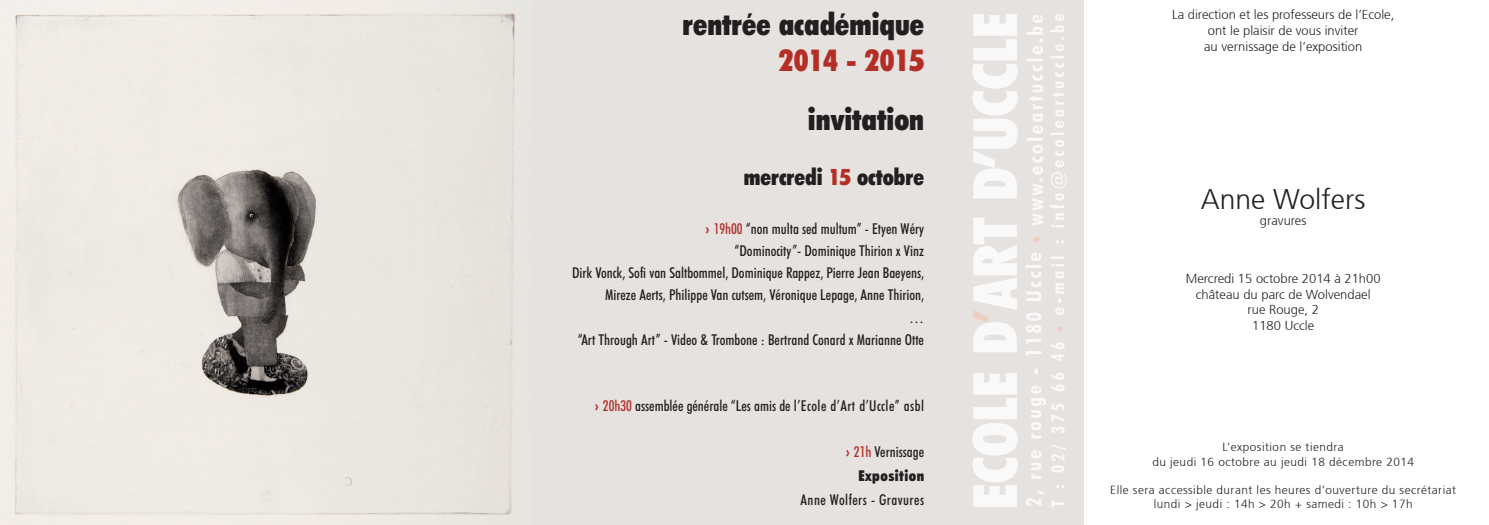
<style>
.page{position:relative;width:1489px;height:525px;background:#fff}
.page>*{position:absolute;margin:0;border:0;box-sizing:border-box;transform-origin:0 0}
.t1{font:900 condensed 30px "Futura BT";color:#231f20}
.t2{font:900 condensed 30px "Futura BT";color:#b42e26}
.t3{font:300 28.25px "Frutiger 45";color:#231f20}
.t4{font:900 condensed 22.5px "Futura BT";color:#231f20}
.t5{font:500 condensed 15px "Futura BT";color:#231f20}
.t6{font:500 condensed 15px "Futura BT";letter-spacing:.03em;color:#231f20}
.t7{font:900 condensed 15px "Futura BT";letter-spacing:.03em;color:#231f20}
.t8{font:300 13px/15.6px "Frutiger 45";color:#231f20;text-align:center}
.t9{font:300 11.75px/14.1px "Frutiger 45";letter-spacing:.04em;color:#231f20;text-align:center}
.s1{color:#b42e26}
.s2{font-weight:900;color:#b42e26}
</style>
<div class="page">
<div style="left:529px;top:0;width:430px;height:524px;background:#e6e2e0"></div>
<img style="left:0;top:0;width:529px;height:524px">
<svg style="left:0;top:0;width:5px;height:4px"></svg>
<svg style="left:0;top:522px;width:5px;height:3px"></svg>
<div style="left:950px;top:0;width:133px;height:524px;background:#e6e2e0"></div>
<svg style="left:972px;top:14px;width:45px;height:492px"></svg>
<svg style="left:1025px;top:14px;width:41px;height:492px"></svg>
<p class="t1" style="left:682px;top:6px;width:243px">rentrée académique</p>
<p class="t2" style="left:778px;top:42px;width:147px">2014 - 2015</p>
<p class="t1" style="left:808px;top:101px;width:118px">invitation</p>
<p class="t4" style="left:743px;top:163px;width:182px">mercredi <span class="s1">15</span> octobre</p>
<p class="t5" style="left:705px;top:219px;width:220px"><span class="s2">›</span> <span class="s1">19h00</span> “non multa sed multum” - Etyen Wéry</p>
<p class="t5" style="left:734px;top:241px;width:191px">“Dominocity”- Dominique Thirion x Vinz</p>
<p class="t5" style="left:572px;top:263px;width:353px">Dirk Vonck, Sofi van Saltbommel, Dominique Rappez, Pierre Jean Baeyens,</p>
<p class="t5" style="left:605px;top:286px;width:320px">Mireze Aerts, Philippe Van cutsem, Véronique Lepage, Anne Thirion,</p>
<p class="t5" style="left:909px;top:308px;width:16px">…</p>
<p class="t5" style="left:578px;top:330px;width:347px">“Art Through Art” - Video &amp; Trombone : Bertrand Conard x Marianne Otte</p>
<p class="t5" style="left:594px;top:397px;width:331px"><span class="s2">›</span> <span class="s1">20h30</span> assemblée générale “Les amis de l’Ecole d’Art d’Uccle” asbl</p>
<p class="t5" style="left:845px;top:443px;width:80px"><span class="s2">›</span> <span class="s1">21h</span> Vernissage</p>
<p class="t7" style="left:858px;top:466px;width:67px">Exposition</p>
<p class="t6" style="left:800px;top:490px;width:125px">Anne Wolfers - Gravures</p>
<p class="t8" style="left:1171px;top:7px;width:224px">La direction et les professeurs de l’Ecole, ont le plaisir de vous inviter<br>au vernissage de l’exposition</p>
<p class="t3" style="left:1200px;top:183px;width:166px">Anne Wolfers</p>
<p class="t8" style="left:1259px;top:213px;width:48px">gravures</p>
<p class="t8" style="left:1185px;top:271px;width:196px">Mercredi 15 octobre 2014 à 21h00 château du parc de Wolvendael rue Rouge, 2<br>1180 Uccle</p>
<p class="t9" style="left:1152px;top:440px;width:263px">L’exposition se tiendra<br>du jeudi 16 octobre au jeudi 18 décembre 2014</p>
<p class="t9" style="left:1110px;top:482px;width:347px">Elle sera accessible durant les heures d’ouverture du secrétariat lundi &gt; jeudi : 14h &gt; 20h + samedi : 10h &gt; 17h</p>
</div>
